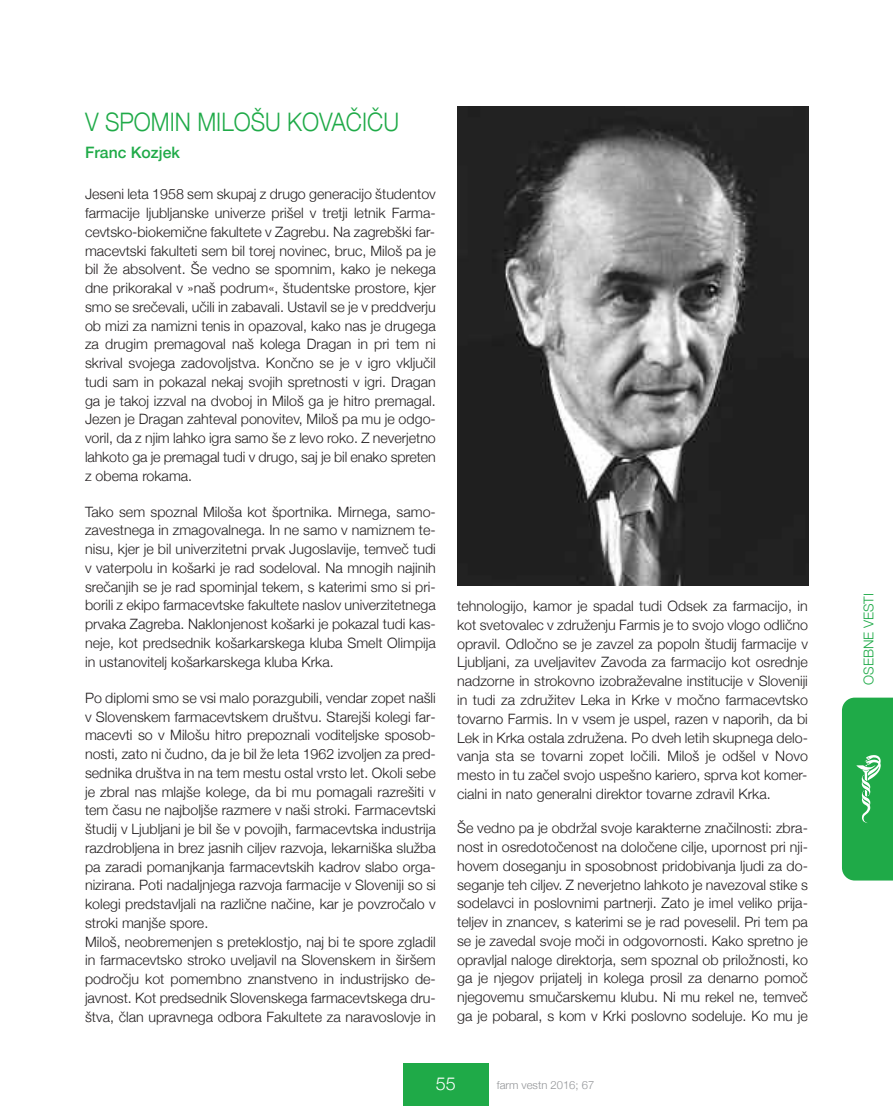
<style>
.page{position:relative;width:893px;height:1106px;background:#fff}
.page>*{position:absolute;margin:0;border:0;box-sizing:border-box;transform-origin:0 0}
.t1{font:300 25.5px "Helvetica Neue";color:#1faa48;scale:.9 1}
.t2{font:300 18px "Helvetica Neue";color:#fff}
.t3{font:500 15.75px "Helvetica Neue";color:#1faa48}
.t4{font:300 14.25px/18.8px "Helvetica Neue";color:#231f20;text-align:justify}
.t5{font:300 13.5px "Helvetica Neue";color:#1faa48}
.t6{font:300 11.25px "Helvetica Neue";color:#939598}
</style>
<div class="page">
<div style="left:403px;top:1063px;width:85px;height:43px;background:#1faa48"></div>
<svg style="left:842px;top:697px;width:51px;height:183px;background:#2bae51"></svg>
<img style="left:457px;top:106px;width:351px;height:479px">
<h1 class="t1" style="left:85px;top:106px;width:350px">V SPOMIN MILOšU KOVAČIČU</h1>
<p class="t3" style="left:85px;top:142px;width:96px">Franc Kozjek</p>
<p class="t4" style="left:85px;top:184px;width:352px">Jeseni leta 1958 sem skupaj z drugo generacijo študentov farmacije ljubljanske univerze prišel v tretji letnik Farma&shy;cevtsko-biokemične fakultete v Zagrebu. Na zagrebški far&shy;macevtski fakulteti sem bil torej novinec, bruc, Miloš pa je bil že absolvent. še vedno se spomnim, kako je nekega dne prikorakal v »naš podrum«, študentske prostore, kjer smo se srečevali, učili in zabavali. Ustavil se je v preddverju ob mizi za namizni tenis in opazoval, kako nas je drugega za drugim premagoval naš kolega Dragan in pri tem ni skrival svojega zadovoljstva. Končno se je v igro vključil tudi sam in pokazal nekaj svojih spretnosti v igri. Dragan ga je takoj izzval na dvoboj in Miloš ga je hitro premagal.<br>Jezen je Dragan zahteval ponovitev, Miloš pa mu je odgo&shy;voril, da z njim lahko igra samo še z levo roko. Z neverjetno lahkoto ga je premagal tudi v drugo, saj je bil enako spreten z obema rokama.</p>
<p class="t4" style="left:85px;top:502px;width:352px">Tako sem spoznal Miloša kot športnika. Mirnega, samo&shy;zavestnega in zmagovalnega. In ne samo v namiznem te&shy;nisu, kjer je bil univerzitetni prvak Jugoslavije, temveč tudi v vaterpolu in košarki je rad sodeloval. Na mnogih najinih srečanjih se je rad spominjal tekem, s katerimi smo si pri&shy;borili z ekipo farmacevtske fakultete naslov univerzitetnega prvaka Zagreba. Naklonjenost košarki je pokazal tudi kas&shy;neje, kot predsednik košarkarskega kluba Smelt Olimpija in ustanovitelj košarkarskega kluba Krka.</p>
<p class="t4" style="left:85px;top:688px;width:352px;text-align:left">Po diplomi smo se vsi malo porazgubili, vendar zopet našli v Slovenskem farmacevtskem društvu. Starejši kolegi far&shy;macevti so v Milošu hitro prepoznali voditeljske sposob&shy;nosti, zato ni čudno, da je bil že leta 1962 izvoljen za pred&shy;sednika društva in na tem mestu ostal vrsto let. Okoli sebe je zbral nas mlajše kolege, da bi mu pomagali razrešiti v tem času ne najboljše razmere v naši stroki. Farmacevtski študij v Ljubljani je bil še v povojih, farmacevtska industrija razdrobljena in brez jasnih ciljev razvoja, lekarniška služba pa zaradi pomanjkanja farmacevtskih kadrov slabo orga&shy;nizirana. Poti nadaljnjega razvoja farmacije v Sloveniji so si kolegi predstavljali na različne načine, kar je povzročalo v stroki manjše spore.<br>Miloš, neobremenjen s preteklostjo, naj bi te spore zgladil in farmacevtsko stroko uveljavil na Slovenskem in širšem področju kot pomembno znanstveno in industrijsko de&shy;javnost. Kot predsednik Slovenskega farmacevtskega dru&shy;štva, član upravnega odbora Fakultete za naravoslovje in</p>
<p class="t4" style="left:457px;top:596px;width:352px">tehnologijo, kamor je spadal tudi Odsek za farmacijo, in kot svetovalec v združenju Farmis je to svojo vlogo odlično opravil. Odločno se je zavzel za popoln študij farmacije v Ljubljani, za uveljavitev Zavoda za farmacijo kot osrednje nadzorne in strokovno izobraževalne institucije v Sloveniji in tudi za združitev Leka in Krke v močno farmacevtsko tovarno Farmis. In v vsem je uspel, razen v naporih, da bi Lek in Krka ostala združena. Po dveh letih skupnega delo&shy;vanja sta se tovarni zopet ločili. Miloš je odšel v Novo mesto in tu začel svojo uspešno kariero, sprva kot komer&shy;cialni in nato generalni direktor tovarne zdravil Krka.</p>
<p class="t4" style="left:457px;top:818px;width:352px">še vedno pa je obdržal svoje karakterne značilnosti: zbra&shy;nost in osredotočenost na določene cilje, upornost pri nji&shy;hovem doseganju in sposobnost pridobivanja ljudi za do&shy;seganje teh ciljev. Z neverjetno lahkoto je navezoval stike s sodelavci in poslovnimi partnerji. Zato je imel veliko prija&shy;teljev in znancev, s katerimi se je rad poveselil. Pri tem pa se je zavedal svoje moči in odgovornosti. Kako spretno je opravljal naloge direktorja, sem spoznal ob priložnosti, ko ga je njegov prijatelj in kolega prosil za denarno pomoč njegovemu smučarskemu klubu. Ni mu rekel ne, temveč ga je pobaral, s kom v Krki poslovno sodeluje. Ko mu je</p>
<p class="t2" style="left:436px;top:1072px;width:22px">55</p>
<p class="t6" style="left:497px;top:1078px;width:99px">farm vestn 2016; 67</p>
<p class="t5" style="left:860px;top:685px;width:93px;rotate:-90deg">OSEBNE VESTI</p>
</div>
